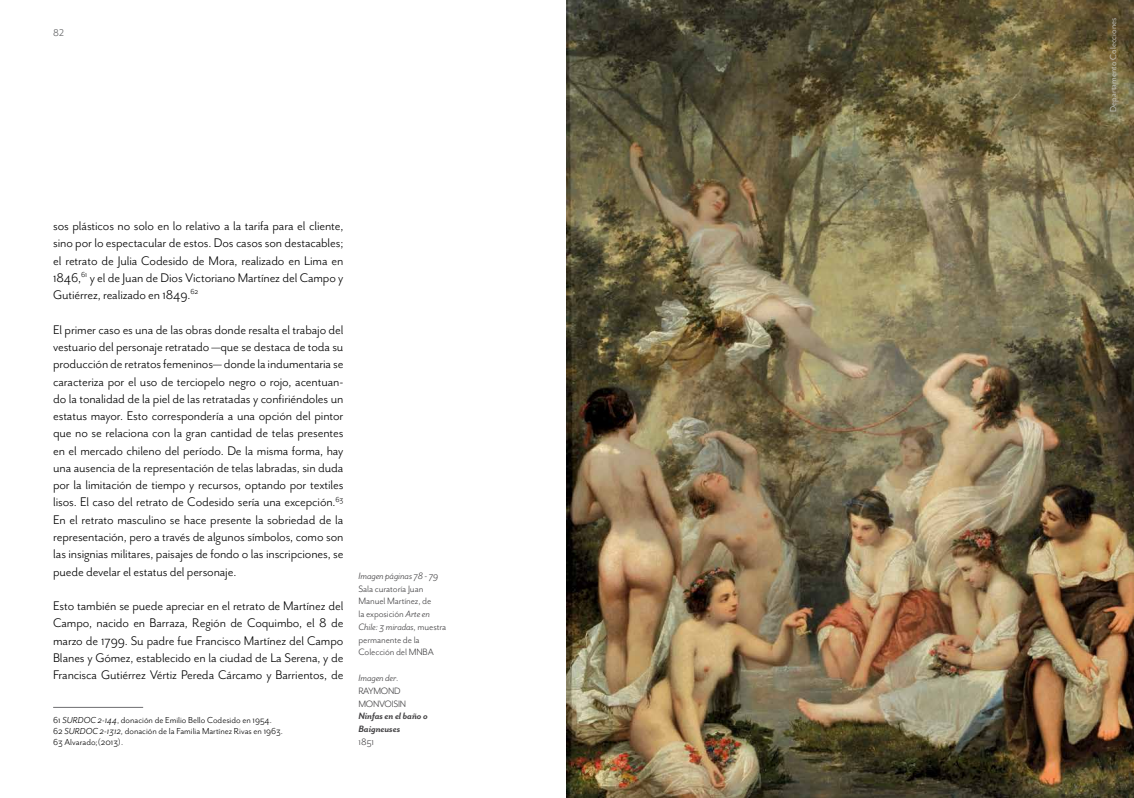
<style>
.page{position:relative;width:1134px;height:798px;background:#fff}
.page>*{position:absolute;margin:0;border:0;box-sizing:border-box;transform-origin:0 0}
.t1{font:14.38px/17.2px "Mr Eaves San OT";letter-spacing:-.01em;color:#000;text-align:justify}
.t2{font:11.25px "Mr Eaves Mod OT";color:#58595b}
.t3{font:10.62px/12.8px "Mr Eaves San OT";letter-spacing:-.01em;color:#414042}
.t4{font:italic 10.62px "Mr Eaves San OT";letter-spacing:-.01em;color:#414042}
.t5{font:italic 700 10.62px/12.8px "Mr Eaves San OT";letter-spacing:-.01em;color:#414042}
.t6{font:10px/11.1px "Mr Eaves San OT";color:#000}
.t7{font:10px "Mr Eaves San OT";color:#d1d3d4}
.s1{font-style:italic}
</style>
<div class="page">
<hr style="left:53px;top:706px;width:90px;height:1px;background:#6d6e71">
<img style="left:567px;top:0;width:567px;height:797px">
<p class="t2" style="left:53px;top:27px;width:12px">82</p>
<p class="t1" style="left:53px;top:217px;width:292px">sos plásticos no solo en lo relativo a la tarifa para el cliente, sino por lo espectacular de estos. Dos casos son destacables; el retrato de Julia Codesido de Mora, realizado en Lima en 1846,<sup>61</sup> y el de Juan de Dios Victoriano Martínez del Campo y Gutiérrez, realizado en 1849.<sup>62</sup></p>
<p class="t1" style="left:53px;top:321px;width:292px">El primer caso es una de las obras donde resalta el trabajo del vestuario del personaje retratado —que se destaca de toda su producción de retratos femeninos— donde la indumentaria se caracteriza por el uso de terciopelo negro o rojo, acentuan&shy;do la tonalidad de la piel de las retratadas y confiriéndoles un estatus mayor. Esto correspondería a una opción del pintor que no se relaciona con la gran cantidad de telas presentes en el mercado chileno del período. De la misma forma, hay una ausencia de la representación de telas labradas, sin duda por la limitación de tiempo y recursos, optando por textiles lisos. El caso del retrato de Codesido sería una excepción.<sup>63<br></sup>En el retrato masculino se hace presente la sobriedad de la representación, pero a través de algunos símbolos, como son las insignias militares, paisajes de fondo o las inscripciones, se puede develar el estatus del personaje.</p>
<p class="t1" style="left:53px;top:597px;width:292px">Esto también se puede apreciar en el retrato de Martínez del Campo, nacido en Barraza, Región de Coquimbo, el 8 de marzo de 1799. Su padre fue Francisco Martínez del Campo Blanes y Gómez, establecido en la ciudad de La Serena, y de Francisca Gutiérrez Vértiz Pereda Cárcamo y Barrientos, de</p>
<p class="t6" style="left:53px;top:713px;width:231px">61 <span class="s1">SURDOC 2-144</span>, donación de Emilio Bello Codesido en 1954.<br>62 <span class="s1">SURDOC 2-1312,</span> donación de la Familia Martínez Rivas en 1963.<br>63 Alvarado;(2013).</p>
<p class="t4" style="left:358px;top:569px;width:81px">Imagen páginas 78 - 79</p>
<p class="t3" style="left:358px;top:582px;width:89px">Sala curatoría Juan<br>Manuel Martínez, de<br>la exposición <span class="s1">Arte en<br>Chile: 3 miradas</span>, muestra permanente de la<br>Colección del MNBA</p>
<p class="t4" style="left:358px;top:671px;width:42px">Imagen der.</p>
<p class="t3" style="left:358px;top:684px;width:49px">RAYMOND<br>MONVOISIN</p>
<p class="t5" style="left:358px;top:709px;width:71px">Ninfas en el baño o<br>Baigneuses</p>
<p class="t3" style="left:358px;top:735px;width:17px">1851</p>
<p class="t7" style="left:1108px;top:112px;width:95px;rotate:-90deg">Departamento Colecciones</p>
</div>
